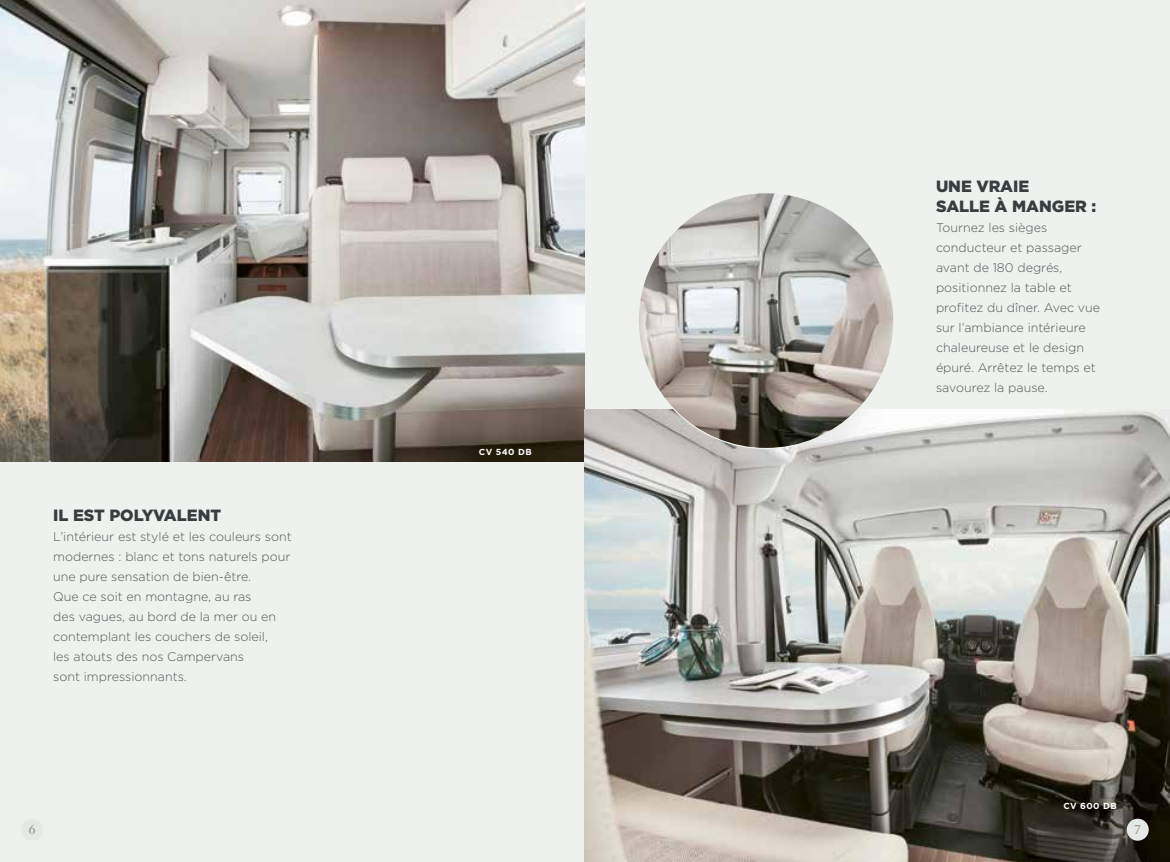
<style>
.page{position:relative;width:1170px;height:862px;background:#fff}
.page>*{position:absolute;margin:0;border:0;box-sizing:border-box;transform-origin:0 0}
.t1{font:900 16.25px/20px "Gotham";color:#383e3f}
.t2{font:13.75px "Corporate A Demi";color:#9d9e9e}
.t3{font:300 12.5px/20px "Gotham";color:#555756}
.t4{font:700 8.75px "Gotham";letter-spacing:.05em;color:#fff}
</style>
<div class="page">
<div style="left:0;top:0;width:1169px;height:861px;background:#eff1ef"></div>
<img style="left:0;top:0;width:585px;height:461px">
<img style="left:585px;top:409px;width:584px;height:452px">
<img style="left:638px;top:192px;width:255px;height:256px;border-radius:128px">
<div style="left:21px;top:818px;width:22px;height:22px;background:#e5e9e6;border-radius:50%"></div>
<div style="left:1126px;top:818px;width:22px;height:22px;background:#e5e9e6;border-radius:50%"></div>
<h1 class="t1" style="left:53px;top:504px;width:169px">IL EST POLYVALENT</h1>
<p class="t3" style="left:53px;top:525px;width:240px">L’intérieur est stylé et les couleurs sont modernes : blanc et tons naturels pour une pure sensation de bien-être.<br>Que ce soit en montagne, au ras<br>des vagues, au bord de la mer ou en contemplant les couchers de soleil,<br>les atouts des nos Campervans<br>sont impressionnants.</p>
<p class="t4" style="left:479px;top:445px;width:54px">CV 540 DB</p>
<h1 class="t1" style="left:935px;top:176px;width:162px">UNE VRAIE<br>SALLE À MANGER :</h1>
<p class="t3" style="left:935px;top:217px;width:166px">Tournez les sièges conducteur et passager avant de 180 degrés, positionnez la table et profitez du dîner. Avec vue sur l’ambiance intérieure chaleureuse et le design épuré. Arrêtez le temps et savourez la pause.</p>
<p class="t4" style="left:1063px;top:799px;width:55px">CV 600 DB</p>
<p class="t2" style="left:29px;top:821px;width:9px">6</p>
<p class="t2" style="left:1133px;top:821px;width:9px">7</p>
</div>
